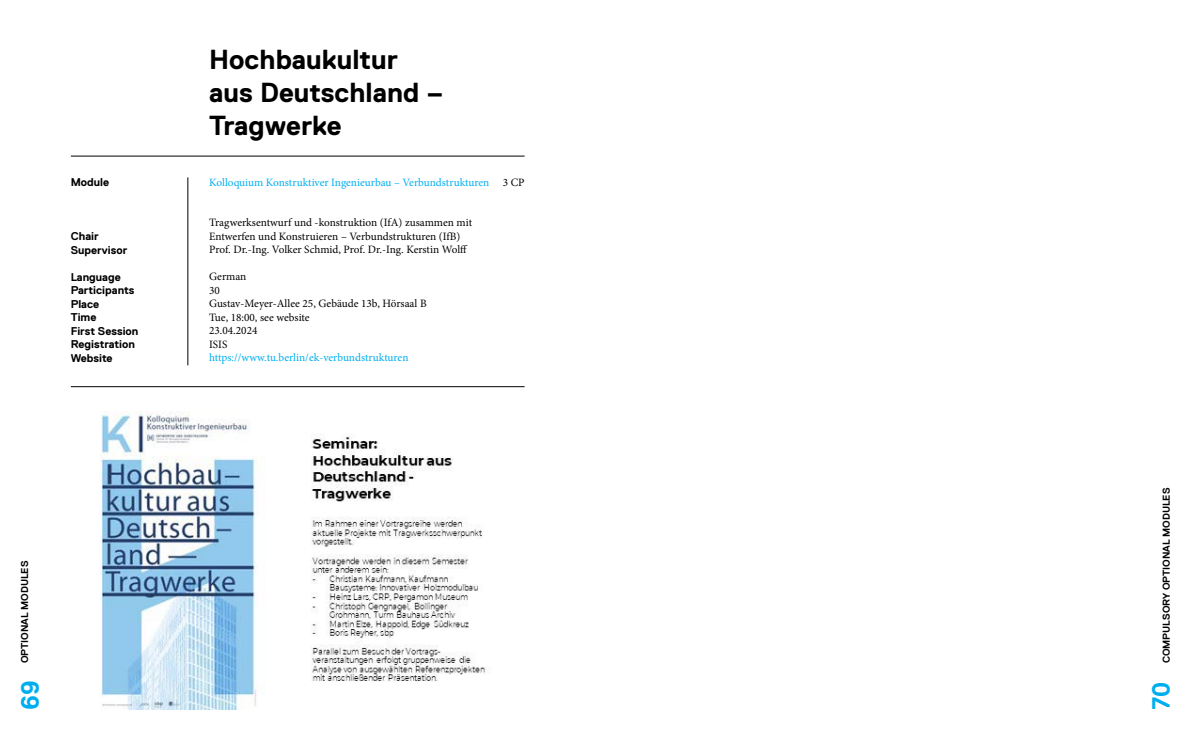
<style>
.page{position:relative;width:1191px;height:745px;background:#fff}
.page>*{position:absolute;margin:0;border:0;box-sizing:border-box;transform-origin:0 0}
.t1{font:700 27.5px/33px "Replica";color:#000}
.t2{font:700 25px "Replica";color:#00aeef}
.t3{font:11.25px/13.5px "Minion Pro";color:#000}
.t4{font:11.25px "Minion Pro";color:#00aeef}
.t5{font:700 11.25px/13.5px "Replica";color:#000}
.t6{font:700 10px "Replica";color:#000}
</style>
<div class="page">
<hr style="left:188px;top:177px;width:1px;height:188px;background:#000">
<hr style="left:71px;top:386px;width:453px;height:1px;background:#000">
<hr style="left:71px;top:156px;width:453px;height:1px;background:#000">
<img style="left:100px;top:411px;width:385px;height:298px">
<p class="t5" style="left:71px;top:175px;width:40px">Module</p>
<p class="t5" style="left:71px;top:229px;width:58px">Chair<br>Supervisor</p>
<p class="t5" style="left:71px;top:270px;width:69px">Language<br>Participants<br>Place<br>Time<br>First Session<br>Registration<br>Website</p>
<h1 class="t1" style="left:209px;top:43px;width:236px">Hochbaukultur aus Deutschland –<br>Tragwerke</h1>
<p class="t4" style="left:209px;top:174px;width:282px">Kolloquium Konstruktiver Ingenieurbau – Verbundstrukturen</p>
<p class="t3" style="left:209px;top:216px;width:264px">Tragwerksentwurf und -konstruktion (IfA) zusammen mit<br>Entwerfen und Konstruieren – Verbundstrukturen (IfB)<br>Prof. Dr.-Ing. Volker Schmid, Prof. Dr.-Ing. Kerstin Wolff</p>
<p class="t3" style="left:209px;top:270px;width:219px">German<br>30<br>Gustav-Meyer-Allee 25, Gebäude 13b, Hörsaal B<br>Tue, 18:00, see website<br>23.04.2024<br>ISIS</p>
<p class="t4" style="left:209px;top:350px;width:201px">https://www.tu.berlin/ek-verbundstrukturen</p>
<p class="t3" style="left:503px;top:175px;width:23px">3 CP</p>
<p class="t6" style="left:19px;top:663px;width:104px;rotate:-90deg">OPTIONAL MODULES</p>
<h2 class="t2" style="left:16px;top:709px;width:31px;rotate:-90deg">69</h2>
<p class="t6" style="left:1160px;top:663px;width:177px;rotate:-90deg">COMPULSORY OPTIONAL MODULES</p>
<h2 class="t2" style="left:1147px;top:709px;width:29px;rotate:-90deg">70</h2>
</div>
